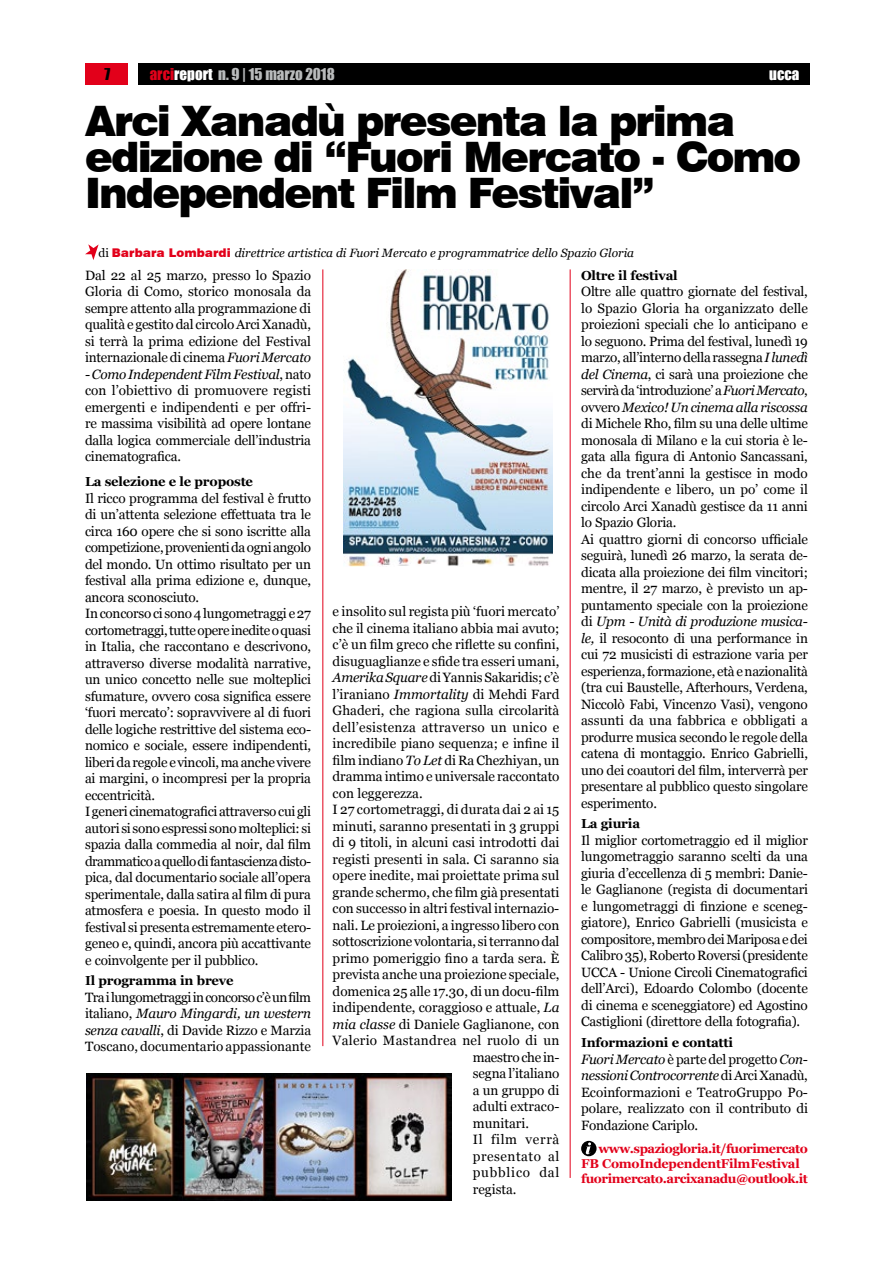
<style>
.page{position:relative;width:893px;height:1263px;background:#fff}
.page>*{position:absolute;margin:0;border:0;box-sizing:border-box;transform-origin:0 0}
.t1{font:900 42px/36px "Swiss 721 BT";letter-spacing:-.045em;color:#000}
.t2{font:15px "Impact";color:#b9bbbc}
.t3{font:15px "Impact";color:#fff}
.t4{font:15px "Impact";color:#000}
.t5{font:13.5px/16.5px "Georgia";letter-spacing:-.015em;color:#000;text-align:justify}
.t6{font:13.5px "Georgia";letter-spacing:.025em;color:#000}
.t7{font:13.5px "Georgia";letter-spacing:.02em;color:#000}
.t8{font:13.5px "Georgia";letter-spacing:.04em;color:#000}
.t9{font:13.5px "Georgia";letter-spacing:.05em;color:#000}
.t10{font:13.5px "Georgia";letter-spacing:.06em;color:#000}
.t11{font:700 13.05px "Georgia";letter-spacing:-.015em;color:#000}
.t12{font:700 12.75px/15px "Georgia";letter-spacing:-.035em;color:#e2001a}
.t13{font:italic 12px "Georgia";color:#000}
.s1{color:#e2001a}
.s2{color:#fff}
.s3{font-style:normal}
.s4{font-family:"Swiss 721 BT";font-weight:900;font-style:normal;color:#e2001a}
.s5{font-style:italic}
</style>
<div class="page">
<div style="left:85px;top:64px;width:43px;height:21px;background:#e2001a"></div>
<div style="left:138px;top:64px;width:672px;height:21px;background:#000"></div>
<svg style="left:581px;top:1141px;width:16px;height:15px"></svg>
<svg style="left:586px;top:1142px;width:5px;height:12px"></svg>
<hr style="left:570px;top:269px;width:1px;height:909px;background:#e2001a">
<hr style="left:322px;top:269px;width:1px;height:777px;background:#e2001a">
<svg style="left:85px;top:244px;width:14px;height:16px"></svg>
<img style="left:343px;top:269px;width:210px;height:297px">
<img style="left:86px;top:1073px;width:366px;height:127px">
<p class="t4" style="left:104px;top:62px;width:7px">7</p>
<p class="t2" style="left:150px;top:62px;width:186px"><span class="s1">ARCI</span><span class="s2">REPORT</span> N. 9 | 15 MARZO 2018</p>
<p class="t3" style="left:769px;top:62px;width:32px">UCCA</p>
<h1 class="t1" style="left:85px;top:103px;width:718px">Arci Xanadù presenta la prima edizione di “Fuori Mercato - Como<br>Independent Film Festival”</h1>
<p class="t13" style="left:99px;top:245px;width:537px"><span class="s3">di</span> <span class="s4">Barbara Lombardi</span> direttrice artistica di Fuori Mercato e programmatrice dello Spazio Gloria</p>
<p class="t5" style="left:85px;top:267px;width:228px">Dal 22 al 25 marzo, presso lo Spazio Gloria di Como, storico monosala da sempre attento alla programmazione di qualità e gestito dal circolo Arci Xanadù, si terrà la prima edizione del Festival internazionale di cinema <span class="s5">Fuori Mercato</span></p>
<p class="t5" style="left:85px;top:366px;width:228px"><span class="s5">- Como Independent Film Festival</span>, nato con l’obiettivo di promuovere registi emergenti e indipendenti e per offri&shy;re massima visibilità ad opere lontane dalla logica commerciale dell’industria cinematografica.</p>
<p class="t11" style="left:85px;top:473px;width:170px">La selezione e le proposte</p>
<p class="t5" style="left:85px;top:490px;width:228px;text-align:left">Il ricco programma del festival è frutto di un’attenta selezione effettuata tra le circa 160 opere che si sono iscritte alla competizione, provenienti da ogni angolo del mondo. Un ottimo risultato per un festival alla prima edizione e, dunque, ancora sconosciuto.<br>In concorso ci sono 4 lungometraggi e 27 cortometraggi, tutte opere inedite o quasi in Italia, che raccontano e descrivono, attraverso diverse modalità narrative, un unico concetto nelle sue molteplici sfumature, ovvero cosa significa essere ‘fuori mercato’: sopravvivere al di fuori delle logiche restrittive del sistema eco&shy;nomico e sociale, essere indipendenti, liberi da regole e vincoli, ma anche vivere ai margini, o incompresi per la propria eccentricità.<br>I generi cinematografici attraverso cui gli autori si sono espressi sono molteplici: si spazia dalla commedia al noir, dal film drammatico a quello di fantascienza disto&shy;pica, dal documentario sociale all’opera sperimentale, dalla satira al film di pura atmosfera e poesia. In questo modo il festival si presenta estremamente etero&shy;geneo e, quindi, ancora più accattivante e coinvolgente per il pubblico.</p>
<p class="t11" style="left:85px;top:972px;width:150px">Il programma in breve</p>
<p class="t5" style="left:85px;top:989px;width:228px">Tra i lungometraggi in concorso c’è un film italiano, <span class="s5">Mauro Mingardi, un western senza cavalli</span>, di Davide Rizzo e Marzia Toscano, documentario appassionante</p>
<p class="t5" style="left:333px;top:603px;width:228px">e insolito sul regista più ‘fuori mercato’</p>
<p class="t5" style="left:333px;top:620px;width:228px">che il cinema italiano abbia mai avuto;</p>
<p class="t5" style="left:333px;top:636px;width:228px">c’è un film greco che riflette su confini,</p>
<p class="t5" style="left:333px;top:653px;width:228px">disuguaglianze e sfide tra esseri umani,</p>
<p class="t5" style="left:333px;top:669px;width:228px"><span class="s5">Amerika Square</span> di Yannis Sakaridis; c’è</p>
<p class="t5" style="left:333px;top:686px;width:228px">l’iraniano <span class="s5">Immortality</span> di Mehdi Fard</p>
<p class="t5" style="left:333px;top:702px;width:228px">Ghaderi, che ragiona sulla circolarità</p>
<p class="t6" style="left:333px;top:719px;width:228px">dell’esistenza attraverso un unico e</p>
<p class="t5" style="left:333px;top:735px;width:228px">incredibile piano sequenza; e infine il</p>
<p class="t5" style="left:333px;top:752px;width:228px">film indiano <span class="s5">To Let</span> di Ra Chezhiyan, un</p>
<p class="t5" style="left:333px;top:768px;width:228px">dramma intimo e universale raccontato</p>
<p class="t5" style="left:333px;top:785px;width:92px">con leggerezza.</p>
<p class="t5" style="left:333px;top:801px;width:228px">I 27 cortometraggi, di durata dai 2 ai 15</p>
<p class="t5" style="left:333px;top:818px;width:228px">minuti, saranno presentati in 3 gruppi</p>
<p class="t5" style="left:333px;top:834px;width:228px">di 9 titoli, in alcuni casi introdotti dai</p>
<p class="t5" style="left:333px;top:851px;width:228px">registi presenti in sala. Ci saranno sia</p>
<p class="t5" style="left:333px;top:867px;width:228px">opere inedite, mai proiettate prima sul</p>
<p class="t5" style="left:333px;top:884px;width:228px">grande schermo, che film già presentati</p>
<p class="t5" style="left:333px;top:900px;width:228px">con successo in altri festival internazio-</p>
<p class="t5" style="left:333px;top:917px;width:228px">nali. Le proiezioni, a ingresso libero con</p>
<p class="t5" style="left:333px;top:933px;width:228px">sottoscrizione volontaria, si terranno dal</p>
<p class="t5" style="left:333px;top:950px;width:228px">primo pomeriggio fino a tarda sera. È</p>
<p class="t5" style="left:333px;top:966px;width:228px">prevista anche una proiezione speciale,</p>
<p class="t5" style="left:333px;top:983px;width:228px">domenica 25 alle 17.30, di un docu-film</p>
<p class="t5" style="left:333px;top:999px;width:228px">indipendente, coraggioso e attuale, <span class="s5">La</span></p>
<p class="t5" style="left:333px;top:1016px;width:228px"><span class="s5">mia classe</span> di Daniele Gaglianone, con</p>
<p class="t7" style="left:333px;top:1032px;width:228px">Valerio Mastandrea nel ruolo di un</p>
<p class="t5" style="left:473px;top:1049px;width:88px">maestro che in-</p>
<p class="t5" style="left:473px;top:1065px;width:88px">segna l’italiano</p>
<p class="t5" style="left:473px;top:1082px;width:88px">a un gruppo di</p>
<p class="t5" style="left:473px;top:1098px;width:88px">adulti extraco-</p>
<p class="t5" style="left:473px;top:1115px;width:58px">munitari.</p>
<p class="t9" style="left:473px;top:1131px;width:88px">Il film verrà</p>
<p class="t8" style="left:473px;top:1148px;width:88px">presentato al</p>
<p class="t10" style="left:473px;top:1164px;width:88px">pubblico dal</p>
<p class="t5" style="left:473px;top:1181px;width:45px">regista.</p>
<p class="t11" style="left:581px;top:267px;width:98px">Oltre il festival</p>
<p class="t5" style="left:581px;top:283px;width:228px;text-align:left">Oltre alle quattro giornate del festival, lo Spazio Gloria ha organizzato delle proiezioni speciali che lo anticipano e lo seguono. Prima del festival, lunedì 19 marzo, all’interno della rassegna <span class="s5">I lunedì del Cinema</span>, ci sarà una proiezione che servirà da ‘introduzione’ a <span class="s5">Fuori Mercato</span>, ovvero <span class="s5">Mexico! Un cinema alla riscossa </span>di Michele Rho, film su una delle ultime monosala di Milano e la cui storia è le&shy;gata alla figura di Antonio Sancassani, che da trent’anni la gestisce in modo indipendente e libero, un po’ come il circolo Arci Xanadù gestisce da 11 anni lo Spazio Gloria.<br>Ai quattro giorni di concorso ufficiale seguirà, lunedì 26 marzo, la serata de&shy;dicata alla proiezione dei film vincitori; mentre, il 27 marzo, è previsto un ap&shy;puntamento speciale con la proiezione di <span class="s5">Upm - Unità di produzione musica&shy;le,</span> il resoconto di una performance in cui 72 musicisti di estrazione varia per esperienza, formazione, età e nazionalità (tra cui Baustelle, Afterhours, Verdena, Niccolò Fabi, Vincenzo Vasi), vengono assunti da una fabbrica e obbligati a produrre musica secondo le regole della catena di montaggio. Enrico Gabrielli, uno dei coautori del film, interverrà per presentare al pubblico questo singolare esperimento.</p>
<p class="t11" style="left:581px;top:815px;width:60px">La giuria</p>
<p class="t5" style="left:581px;top:832px;width:228px">Il miglior cortometraggio ed il miglior lungometraggio saranno scelti da una giuria d’eccellenza di 5 membri: Danie&shy;le Gaglianone (regista di documentari e lungometraggi di finzione e sceneg&shy;giatore), Enrico Gabrielli (musicista e compositore, membro dei Mariposa e dei Calibro 35), Roberto Roversi (presidente UCCA - Unione Circoli Cinematografici dell’Arci), Edoardo Colombo (docente di cinema e sceneggiatore) ed Agostino Castiglioni (direttore della fotografia).</p>
<p class="t11" style="left:581px;top:1034px;width:154px">Informazioni e contatti</p>
<p class="t5" style="left:581px;top:1051px;width:228px"><span class="s5">Fuori Mercato</span> è parte del progetto <span class="s5">Con&shy;nessioni Controcorrente</span> di Arci Xanadù, Ecoinformazioni e TeatroGruppo Po&shy;polare, realizzato con il contributo di Fondazione Cariplo.</p>
<p class="t12" style="left:581px;top:1141px;width:228px;text-indent:17px">www.spaziogloria.it/fuorimercato<br>FB ComoIndependentFilmFestival fuorimercato.arcixanadu@outlook.it</p>
</div>
